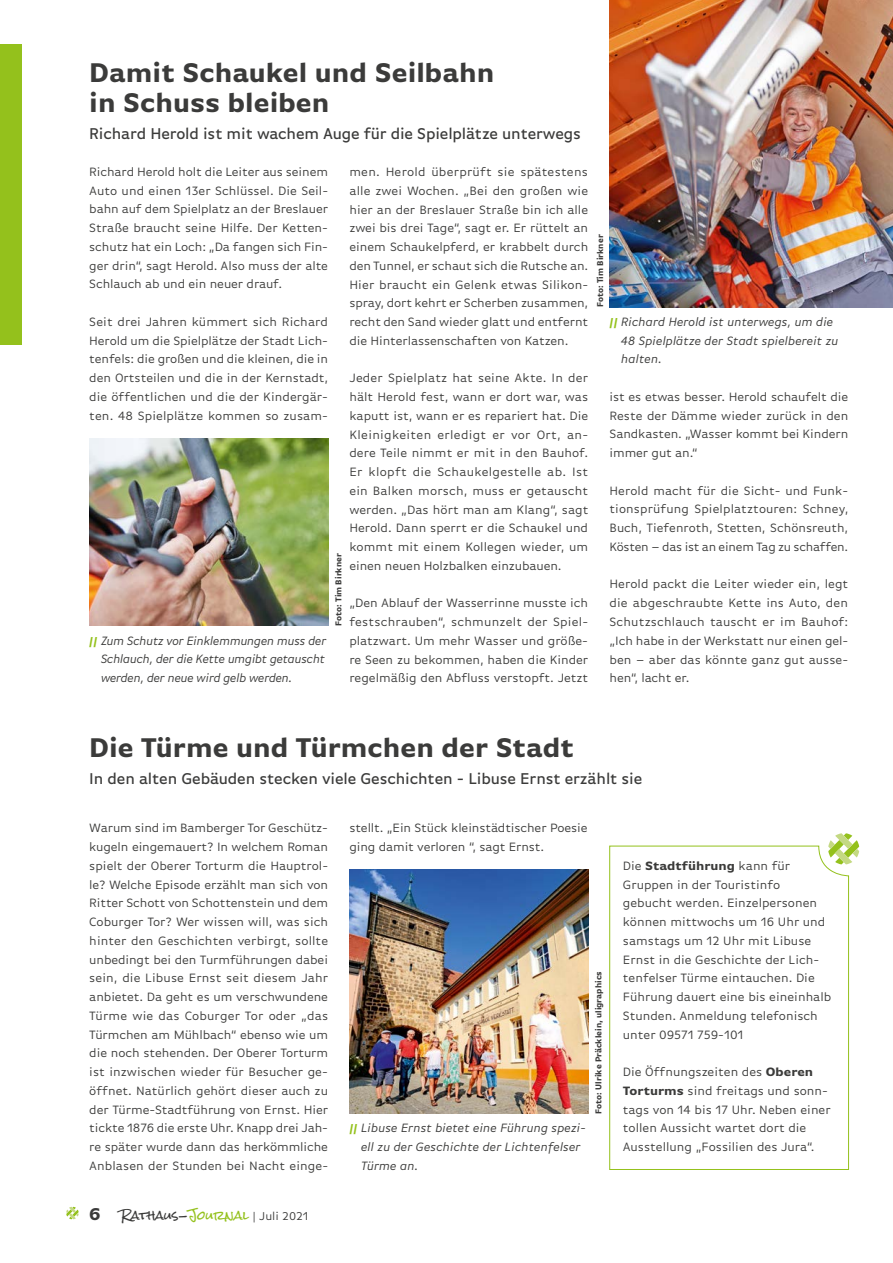
<style>
.page{position:relative;width:893px;height:1263px;background:#fff}
.page>*{position:absolute;margin:0;border:0;box-sizing:border-box;transform-origin:0 0}
.t1{font:700 28.5px/30px "Basic Gothic Pro";color:#3b3b3a;scale:.95 1}
.t2{font:500 16.5px "Basic Gothic Pro";letter-spacing:-.01em;color:#3b3b3a;scale:.95 1}
.t3{font:12.75px/18.8px "Basic Gothic Pro";color:#3b3b3a;text-align:justify}
.t4{font:italic 12.75px/18.8px "Basic Gothic Pro";color:#3b3b3a}
.t5{font:12px "Basic Gothic Pro";color:#3b3b3a}
.t6{font:700 9px "Basic Gothic Pro";color:#3b3b3a;scale:.9 1}
.s1{font-weight:700;font-size:12px;color:#94c11c}
.s2{font-weight:700}
.s3{font-weight:700;font-size:18px}
.s4{font-family:"Rock Salt"}
.s5{font-family:"Rock Salt";color:#94c11c}
</style>
<div class="page">
<svg style="left:66px;top:1207px;width:13px;height:12px"></svg>
<div style="left:0;top:45px;width:21px;height:300px;background:#94c11c"></div>
<img style="left:89px;top:438px;width:239px;height:188px">
<img style="left:609px;top:0;width:284px;height:307px">
<svg style="left:828px;top:833px;width:31px;height:31px"></svg>
<svg style="left:609px;top:845px;width:240px;height:325px"></svg>
<img style="left:349px;top:870px;width:239px;height:243px">
<h1 class="t1" style="left:89px;top:57px;width:428px">Damit Schaukel und Seilbahn in Schuss bleiben</h1>
<p class="t2" style="left:89px;top:124px;width:519px">Richard Herold ist mit wachem Auge für die Spielplätze unterwegs</p>
<p class="t3" style="left:89px;top:162px;width:240px">Richard Herold holt die Leiter aus seinem Auto und einen 13er Schlüssel. Die Seil&shy;bahn auf dem Spielplatz an der Breslauer Straße braucht seine Hilfe. Der Ketten&shy;schutz hat ein Loch: „Da fangen sich Fin&shy;ger drin“, sagt Herold. Also muss der alte Schlauch ab und ein neuer drauf.</p>
<p class="t3" style="left:89px;top:312px;width:240px">Seit drei Jahren kümmert sich Richard Herold um die Spielplätze der Stadt Lich&shy;tenfels: die großen und die kleinen, die in den Ortsteilen und die in der Kernstadt, die öffentlichen und die der Kindergär&shy;ten. 48 Spielplätze kommen so zusam-</p>
<p class="t4" style="left:101px;top:631px;width:227px;text-align:justify;text-indent:-12px"><span class="s1">||</span> Zum Schutz vor Einklemmungen muss der Schlauch, der die Kette umgibt getauscht werden, der neue wird gelb werden.</p>
<p class="t6" style="left:333px;top:626px;width:82px;rotate:-90deg">Foto: Tim Birkner</p>
<p class="t3" style="left:349px;top:162px;width:240px">men. Herold überprüft sie spätestens alle zwei Wochen. „Bei den großen wie hier an der Breslauer Straße bin ich alle zwei bis drei Tage“, sagt er. Er rüttelt an einem Schaukelpferd, er krabbelt durch den Tunnel, er schaut sich die Rutsche an.<br>Hier braucht ein Gelenk etwas Silikon&shy;spray, dort kehrt er Scherben zusammen, recht den Sand wieder glatt und entfernt die Hinterlassenschaften von Katzen.</p>
<p class="t3" style="left:349px;top:369px;width:240px">Jeder Spielplatz hat seine Akte. In der hält Herold fest, wann er dort war, was kaputt ist, wann er es repariert hat. Die Kleinigkeiten erledigt er vor Ort, an&shy;dere Teile nimmt er mit in den Bauhof.<br>Er klopft die Schaukelgestelle ab. Ist ein Balken morsch, muss er getauscht werden. „Das hört man am Klang“, sagt Herold. Dann sperrt er die Schaukel und kommt mit einem Kollegen wieder, um einen neuen Holzbalken einzubauen.</p>
<p class="t3" style="left:349px;top:594px;width:240px">„Den Ablauf der Wasserrinne musste ich festschrauben“, schmunzelt der Spiel&shy;platzwart. Um mehr Wasser und größe&shy;re Seen zu bekommen, haben die Kinder regelmäßig den Abfluss verstopft. Jetzt</p>
<p class="t6" style="left:595px;top:307px;width:82px;rotate:-90deg">Foto: Tim Birkner</p>
<p class="t4" style="left:621px;top:312px;width:219px;text-indent:-12px"><span class="s1">||</span> Richard Herold ist unterwegs, um die<br>48 Spielplätze der Stadt spielbereit zu halten.</p>
<p class="t3" style="left:609px;top:387px;width:240px">ist es etwas besser. Herold schaufelt die Reste der Dämme wieder zurück in den Sandkasten. „Wasser kommt bei Kindern immer gut an.“</p>
<p class="t3" style="left:609px;top:481px;width:240px">Herold macht für die Sicht- und Funk&shy;tionsprüfung Spielplatztouren: Schney, Buch, Tiefenroth, Stetten, Schönsreuth, Kösten – das ist an einem Tag zu schaffen.</p>
<p class="t3" style="left:609px;top:575px;width:240px">Herold packt die Leiter wieder ein, legt die abgeschraubte Kette ins Auto, den Schutzschlauch tauscht er im Bauhof: „Ich habe in der Werkstatt nur einen gel&shy;ben – aber das könnte ganz gut ausse&shy;hen“, lacht er.</p>
<h1 class="t1" style="left:89px;top:732px;width:512px">Die Türme und Türmchen der Stadt</h1>
<p class="t2" style="left:89px;top:769px;width:584px">In den alten Gebäuden stecken viele Geschichten - Libuse Ernst erzählt sie</p>
<p class="t3" style="left:89px;top:819px;width:240px">Warum sind im Bamberger Tor Geschütz&shy;kugeln eingemauert? In welchem Roman spielt der Oberer Torturm die Hauptrol&shy;le? Welche Episode erzählt man sich von Ritter Schott von Schottenstein und dem Coburger Tor? Wer wissen will, was sich hinter den Geschichten verbirgt, sollte unbedingt bei den Turmführungen dabei sein, die Libuse Ernst seit diesem Jahr anbietet. Da geht es um verschwundene Türme wie das Coburger Tor oder „das Türmchen am Mühlbach“ ebenso wie um die noch stehenden. Der Oberer Torturm ist inzwischen wieder für Besucher ge&shy;öffnet. Natürlich gehört dieser auch zu der Türme-Stadtführung von Ernst. Hier tickte 1876 die erste Uhr. Knapp drei Jah&shy;re später wurde dann das herkömmliche Anblasen der Stunden bei Nacht einge-</p>
<p class="t3" style="left:349px;top:819px;width:240px">stellt. „Ein Stück kleinstädtischer Poesie ging damit verloren “, sagt Ernst.</p>
<p class="t3" style="left:623px;top:856px;width:210px;text-align:left">Die <span class="s2">Stadtführung</span> kann für<br>Gruppen in der Touristinfo gebucht werden. Einzelpersonen können mittwochs um 16 Uhr und samstags um 12 Uhr mit Libuse<br>Ernst in die Geschichte der Lich&shy;tenfelser Türme eintauchen. Die<br>Führung dauert eine bis eineinhalb<br>Stunden. Anmeldung telefonisch unter 09571 759-101</p>
<p class="t3" style="left:623px;top:1062px;width:210px;text-align:left">Die Öffnungszeiten des <span class="s2">Oberen<br>Torturms</span> sind freitags und sonn&shy;tags von 14 bis 17 Uhr. Neben einer tollen Aussicht wartet dort die<br>Ausstellung „Fossilien des Jura“.</p>
<p class="t6" style="left:593px;top:1113px;width:159px;rotate:-90deg">Foto: Ulrike Präcklein, uligraphics</p>
<p class="t4" style="left:361px;top:1119px;width:226px;text-indent:-12px"><span class="s1">||</span> Libuse Ernst bietet eine Führung spezi&shy;ell zu der Geschichte der Lichtenfelser<br>Türme an.</p>
<p class="t5" style="left:89px;top:1209px;width:221px"><span class="s3">6</span> <span class="s4">Rathaus-</span><span class="s5">Journal</span> | Juli 2021</p>
</div>
